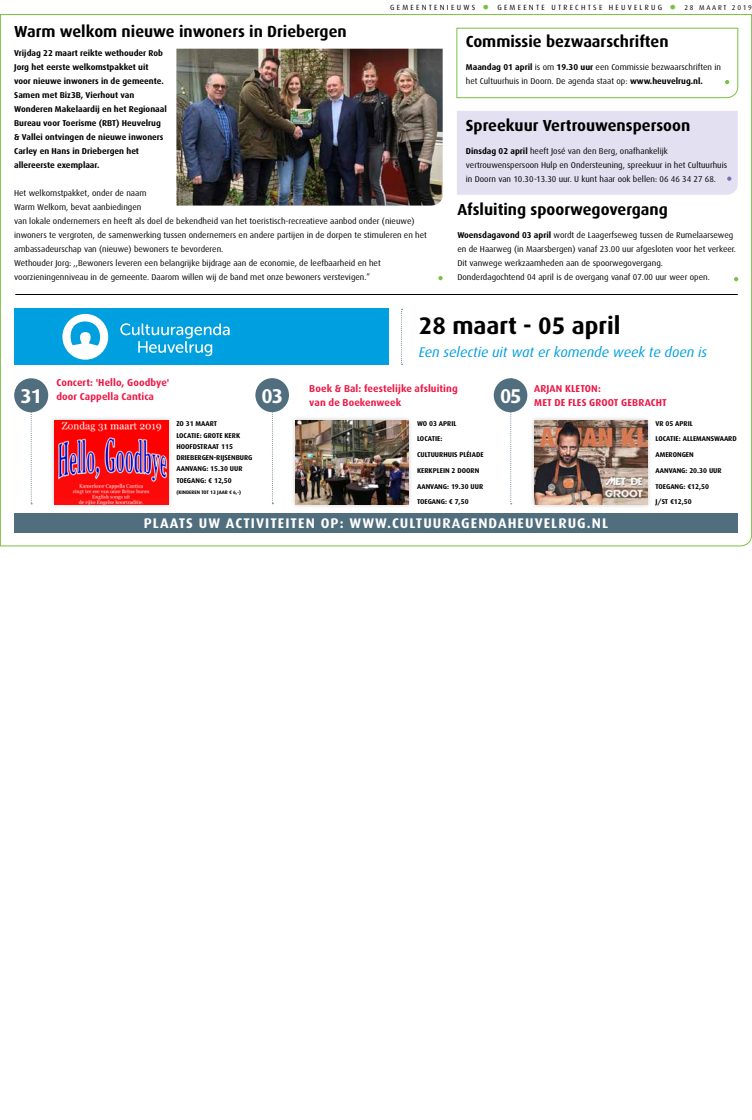
<style>
.page{position:relative;width:752px;height:1120px;background:#fff}
.page>*{position:absolute;margin:0;border:0;box-sizing:border-box;transform-origin:0 0}
.t1{font:700 24px "Dax";color:#000}
.t2{font:700 20px "Dax";color:#fff}
.t3{font:700 16px "Dax";color:#000}
.t4{font:700 14px "Dax";letter-spacing:.075em;color:#fff}
.t5{font:italic 14px "Dax";color:#009fdf}
.t6{font:700 10px/14px "Dax";letter-spacing:.01em;color:#ed1846}
.t7{font:8.5px/14px "Dax";color:#000}
.t8{font:700 8.5px/14px "Dax";color:#000}
.t9{font:7.5px "Dax";letter-spacing:.3em;color:#000}
.t10{font:700 7px/11.2px "Dax";color:#000}
.t11{font:7px "Dax";letter-spacing:.25em;color:#000}
.t12{font:700 5px "Dax";color:#000}
.s1{font-size:25px;color:#7ac143}
.s2{font-weight:700}
</style>
<div class="page">
<svg style="left:0;top:14px;width:751px;height:533px"></svg>
<div style="left:14px;top:309px;width:374px;height:56px;background:#009fdf"></div>
<svg style="left:62px;top:314px;width:46px;height:46px"></svg>
<svg style="left:120px;top:323px;width:109px;height:33px"></svg>
<svg style="left:401px;top:309px;width:1px;height:56px"></svg>
<div style="left:14px;top:513px;width:723px;height:20px;background:#506e7e"></div>
<svg style="left:438px;top:276px;width:4px;height:4px"></svg>
<img style="left:176px;top:49px;width:266px;height:157px">
<svg style="left:733px;top:277px;width:5px;height:4px"></svg>
<svg style="left:455px;top:27px;width:283px;height:72px"></svg>
<div style="left:456px;top:111px;width:281px;height:84px;background:#e3e1f1"></div>
<hr style="left:15px;top:294px;width:722px;height:1px;background:#000">
<svg style="left:31px;top:412px;width:1px;height:92px"></svg>
<div style="left:14px;top:378px;width:34px;height:34px;background:#506e7e;border-radius:50%"></div>
<svg style="left:272px;top:412px;width:1px;height:92px"></svg>
<div style="left:255px;top:378px;width:34px;height:34px;background:#506e7e;border-radius:50%"></div>
<div style="left:290px;top:415px;width:123px;height:94px;background:#000;opacity:.2"></div>
<img style="left:295px;top:420px;width:113px;height:84px">
<svg style="left:510px;top:412px;width:1px;height:92px"></svg>
<div style="left:493px;top:378px;width:34px;height:34px;background:#506e7e;border-radius:50%"></div>
<div style="left:529px;top:415px;width:123px;height:94px;background:#000;opacity:.2"></div>
<img style="left:534px;top:420px;width:113px;height:84px">
<div style="left:50px;top:415px;width:123px;height:94px;background:#000;opacity:.2"></div>
<img style="left:55px;top:420px;width:113px;height:84px">
<p class="t9" style="left:390px;top:3px;width:86px">GEMEENTENIEUWS</p>
<p class="t9" style="left:481px;top:3px;width:182px"><span class="s1">•</span> GEMEENTE UTRECHTSE HEUVELRUG</p>
<p class="t11" style="left:668px;top:3px;width:85px"><span class="s1">•</span> 28 MAART 2019</p>
<h3 class="t3" style="left:14px;top:22px;width:334px">Warm welkom nieuwe inwoners in Driebergen</h3>
<p class="t8" style="left:14px;top:46px;width:154px">Vrijdag 22 maart reikte wethouder Rob Jorg het eerste welkomstpakket uit voor nieuwe inwoners in de gemeente.<br>Samen met Biz3B, Vierhout van Wonderen Makelaardij en het Regionaal Bureau voor Toerisme (RBT) Heuvelrug &amp; Vallei ontvingen de nieuwe inwoners Carley en Hans in Driebergen het allereerste exemplaar.</p>
<p class="t7" style="left:14px;top:186px;width:414px">Het welkomstpakket, onder de naam<br>Warm Welkom, bevat aanbiedingen<br>van lokale ondernemers en heeft als doel de bekendheid van het toeristisch-recreatieve aanbod onder (nieuwe) inwoners te vergroten, de samenwerking tussen ondernemers en andere partijen in de dorpen te stimuleren en het ambassadeurschap van (nieuwe) bewoners te bevorderen.<br>Wethouder Jorg: ,,Bewoners leveren een belangrijke bijdrage aan de economie, de leefbaarheid en het voorzieningenniveau in de gemeente. Daarom willen wij de band met onze bewoners verstevigen.”</p>
<h3 class="t3" style="left:465px;top:32px;width:204px">Commissie bezwaarschriften</h3>
<p class="t7" style="left:465px;top:60px;width:256px"><span class="s2">Maandag 01 april</span> is om <span class="s2">19.30 uur</span> een Commissie bezwaarschriften in het Cultuurhuis in Doorn. De agenda staat op: <span class="s2">www.heuvelrug.nl.</span></p>
<h3 class="t3" style="left:465px;top:116px;width:226px">Spreekuur Vertrouwenspersoon</h3>
<p class="t7" style="left:465px;top:144px;width:263px"><span class="s2">Dinsdag 02 april</span> heeft José van den Berg, onafhankelijk vertrouwenspersoon Hulp en Ondersteuning, spreekuur in het Cultuurhuis in Doorn van 10.30-13.30 uur. U kunt haar ook bellen: 06 46 34 27 68.</p>
<h3 class="t3" style="left:457px;top:200px;width:212px">Afsluiting spoorwegovergang</h3>
<p class="t7" style="left:457px;top:228px;width:280px"><span class="s2">Woensdagavond 03 april</span> wordt de Laagerfseweg tussen de Rumelaarseweg en de Haarweg (in Maarsbergen) vanaf 23.00 uur afgesloten voor het verkeer.<br>Dit vanwege werkzaamheden aan de spoorwegovergang.<br>Donderdagochtend 04 april is de overgang vanaf 07.00 uur weer open.</p>
<h1 class="t1" style="left:418px;top:311px;width:203px">28 maart - 05 april</h1>
<h3 class="t5" style="left:418px;top:344px;width:290px">Een selectie uit wat er komende week te doen is</h3>
<p class="t6" style="left:56px;top:376px;width:114px">Concert: 'Hello, Goodbye' door Cappella Cantica</p>
<p class="t6" style="left:309px;top:382px;width:150px">Boek &amp; Bal: feestelijke afsluiting van de Boekenweek</p>
<h2 class="t2" style="left:20px;top:384px;width:23px">31</h2>
<h2 class="t2" style="left:261px;top:384px;width:23px">03</h2>
<p class="t6" style="left:499px;top:382px;width:168px;text-indent:34px">ARJAN KLETON:<br><sup>05</sup> MET DE FLES GROOT GEBRACHT</p>
<p class="t10" style="left:417px;top:417px;width:41px">WO 03 APRIL</p>
<p class="t10" style="left:417px;top:433px;width:27px">LOCATIE:</p>
<p class="t10" style="left:417px;top:449px;width:68px">CULTUURHUIS PLÉIADE</p>
<p class="t10" style="left:417px;top:465px;width:64px">KERKPLEIN 2 DOORN</p>
<p class="t10" style="left:417px;top:480px;width:68px">AANVANG: 19.30 UUR</p>
<p class="t10" style="left:417px;top:496px;width:53px">TOEGANG: € 7,50</p>
<p class="t10" style="left:655px;top:417px;width:39px">VR 05 APRIL</p>
<p class="t10" style="left:655px;top:433px;width:83px">LOCATIE: ALLEMANSWAARD</p>
<p class="t10" style="left:655px;top:449px;width:40px">AMERONGEN</p>
<p class="t10" style="left:655px;top:465px;width:68px">AANVANG: 20.30 UUR</p>
<p class="t10" style="left:655px;top:480px;width:55px">TOEGANG: €12,50</p>
<p class="t10" style="left:655px;top:496px;width:38px">J/ST €12,50</p>
<p class="t10" style="left:176px;top:418px;width:78px">ZO 31 MAART<br>LOCATIE: GROTE KERK<br>HOOFDSTRAAT 115<br>DRIEBERGEN-RIJSENBURG<br>AANVANG: 15.30 UUR<br>TOEGANG: € 12,50</p>
<p class="t12" style="left:176px;top:489px;width:66px">(KINDEREN TOT 13 JAAR € 6,-)</p>
<h3 class="t4" style="left:144px;top:515px;width:465px">PLAATS UW ACTIVITEITEN OP: WWW.CULTUURAGENDAHEUVELRUG.NL</h3>
</div>
